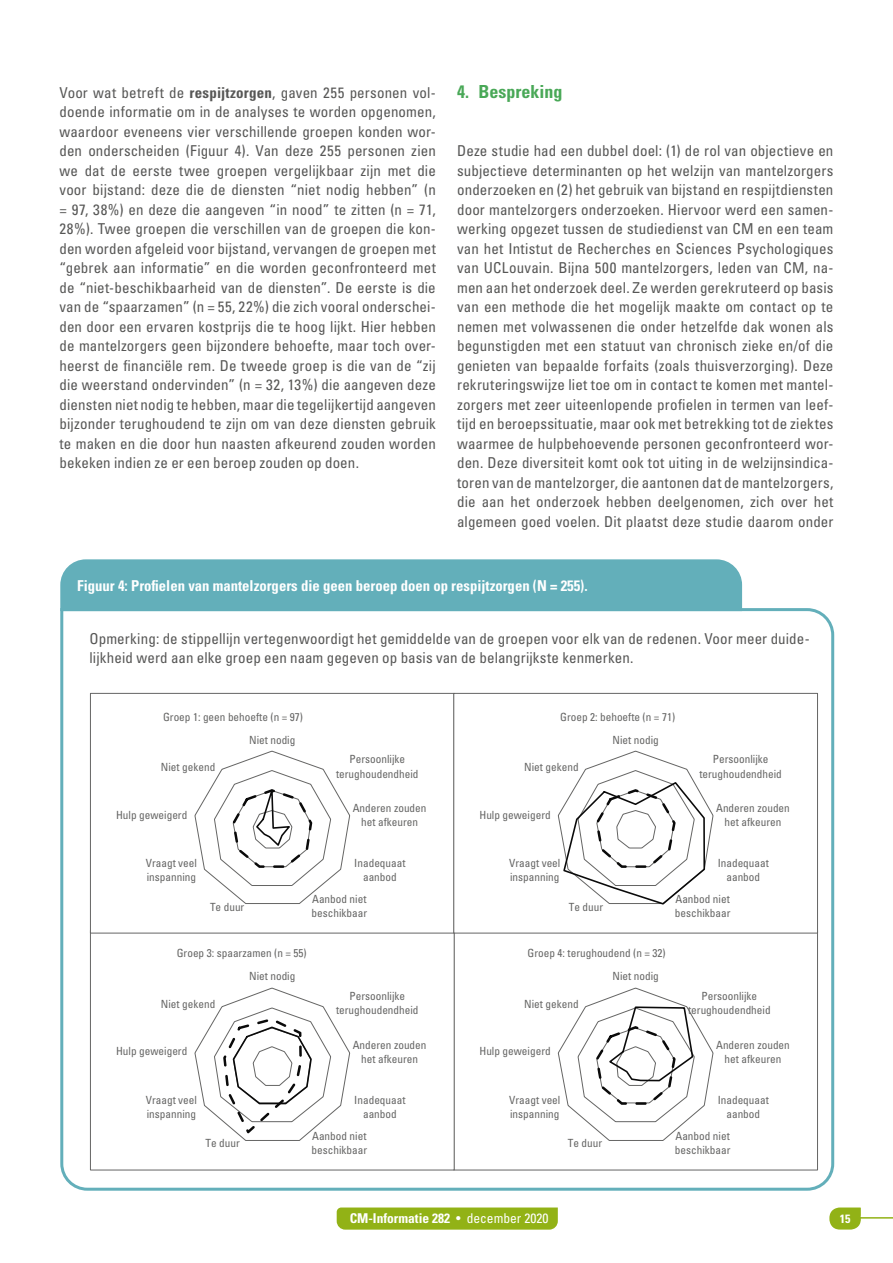
<style>
.page{position:relative;width:893px;height:1263px;background:#fff}
.page>*{position:absolute;margin:0;border:0;box-sizing:border-box;transform-origin:0 0}
.t1{font:700 condensed 18px "Univers LT Std";color:#49a857}
.t2{font:condensed 15px/19.5px "Univers LT Std";letter-spacing:.005em;color:#575756;text-align:justify}
.t3{font:700 condensed 15px "Univers LT Std";color:#fff}
.t4{font:700 condensed 13.5px "Univers LT Std";color:#fff}
.t5{font:700 condensed 12px "Univers LT Std";color:#fff}
.t6{font:condensed 11.25px/13.8px "Univers LT Std";color:#656564;text-align:center}
.s1{font-weight:700}
.s2{font-weight:400}
</style>
<div class="page">
<div style="left:60px;top:559px;width:682px;height:48px;background:#63afba"></div>
<svg style="left:60px;top:607px;width:775px;height:584px"></svg>
<div style="left:454px;top:930px;width:363px;height:240px;background:#fff"></div>
<svg style="left:557px;top:987px;width:157px;height:154px"></svg>
<div style="left:90px;top:930px;width:364px;height:240px;background:#fff"></div>
<svg style="left:194px;top:987px;width:157px;height:154px"></svg>
<div style="left:90px;top:693px;width:364px;height:240px;background:#fff"></div>
<svg style="left:194px;top:750px;width:157px;height:154px"></svg>
<div style="left:90px;top:693px;width:365px;height:240px;border:1px solid #656564"></div>
<div style="left:454px;top:693px;width:363px;height:240px;background:#fff"></div>
<svg style="left:557px;top:750px;width:157px;height:155px"></svg>
<div style="left:453px;top:693px;width:365px;height:240px;border:1px solid #656564"></div>
<svg style="left:829px;top:1207px;width:36px;height:23px"></svg>
<hr style="left:857px;top:1217px;width:36px;height:1px;background:#92b216">
<div style="left:337px;top:1207px;width:221px;height:22px;background:#92b216"></div>
<p class="t2" style="left:60px;top:82px;width:378px">Voor wat betreft de <span class="s1">respijtzorgen</span>, gaven 255 personen vol&shy;doende informatie om in de analyses te worden opgenomen, waardoor eveneens vier verschillende groepen konden wor&shy;den onderscheiden (Figuur 4). Van deze 255 personen zien we dat de eerste twee groepen vergelijkbaar zijn met die voor bijstand: deze die de diensten “niet nodig hebben” (n = 97, 38%) en deze die aangeven “in nood” te zitten (n = 71, 28%). Twee groepen die verschillen van de groepen die kon&shy;den worden afgeleid voor bijstand, vervangen de groepen met “gebrek aan informatie” en die worden geconfronteerd met de “niet-beschikbaarheid van de diensten”. De eerste is die van de “spaarzamen” (n = 55, 22%) die zich vooral onderschei&shy;den door een ervaren kostprijs die te hoog lijkt. Hier hebben de mantelzorgers geen bijzondere behoefte, maar toch over&shy;heerst de financiële rem. De tweede groep is die van de “zij die weerstand ondervinden” (n = 32, 13%) die aangeven deze diensten niet nodig te hebben, maar die tegelijkertijd aangeven bijzonder terughoudend te zijn om van deze diensten gebruik te maken en die door hun naasten afkeurend zouden worden bekeken indien ze er een beroep zouden op doen.</p>
<p class="t1" style="left:457px;top:80px;width:107px">4. Bespreking</p>
<p class="t2" style="left:457px;top:141px;width:378px">Deze studie had een dubbel doel: (1) de rol van objectieve en subjectieve determinanten op het welzijn van mantelzorgers onderzoeken en (2) het gebruik van bijstand en respijtdiensten door mantelzorgers onderzoeken. Hiervoor werd een samen&shy;werking opgezet tussen de studiedienst van CM en een team van het Intistut de Recherches en Sciences Psychologiques van UCLouvain. Bijna 500 mantelzorgers, leden van CM, na&shy;men aan het onderzoek deel. Ze werden gerekruteerd op basis van een methode die het mogelijk maakte om contact op te nemen met volwassenen die onder hetzelfde dak wonen als begunstigden met een statuut van chronisch zieke en/of die genieten van bepaalde forfaits (zoals thuisverzorging). Deze rekruteringswijze liet toe om in contact te komen met mantel&shy;zorgers met zeer uiteenlopende profielen in termen van leef&shy;tijd en beroepssituatie, maar ook met betrekking tot de ziektes waarmee de hulpbehoevende personen geconfronteerd wor&shy;den. Deze diversiteit komt ook tot uiting in de welzijnsindica&shy;toren van de mantelzorger, die aantonen dat de mantelzorgers, die aan het onderzoek hebben deelgenomen, zich over het algemeen goed voelen. Dit plaatst deze studie daarom onder</p>
<p class="t6" style="left:168px;top:180px;width:190px">Groep 1: geen specifieke behoefte (n = 76)</p>
<p class="t6" style="left:579px;top:180px;width:116px">Groep 2: behoefte (n = 55)</p>
<p class="t6" style="left:250px;top:201px;width:48px">Niet nodig</p>
<p class="t6" style="left:611px;top:201px;width:48px">Niet nodig</p>
<p class="t6" style="left:338px;top:219px;width:57px">Persoonlijke</p>
<p class="t6" style="left:339px;top:260px;width:92px">Anderen zouden het</p>
<p class="t6" style="left:700px;top:219px;width:57px">Persoonlijke</p>
<p class="t6" style="left:701px;top:260px;width:92px">Anderen zouden het</p>
<p class="t6" style="left:163px;top:225px;width:56px">Niet gekend</p>
<p class="t6" style="left:525px;top:225px;width:56px">Niet gekend</p>
<p class="t6" style="left:125px;top:266px;width:73px">Hulp geweigerd</p>
<p class="t6" style="left:486px;top:266px;width:73px">Hulp geweigerd</p>
<p class="t6" style="left:342px;top:313px;width:89px">Inadequaat aanbod</p>
<p class="t6" style="left:306px;top:338px;width:56px">Aanbod niet</p>
<p class="t6" style="left:704px;top:313px;width:89px">Inadequaat aanbod</p>
<p class="t6" style="left:667px;top:338px;width:56px">Aanbod niet</p>
<p class="t6" style="left:151px;top:319px;width:51px">inspanning</p>
<p class="t6" style="left:513px;top:319px;width:51px">inspanning</p>
<p class="t6" style="left:202px;top:344px;width:36px">Te duur</p>
<p class="t6" style="left:564px;top:344px;width:36px">Te duur</p>
<p class="t6" style="left:163px;top:431px;width:56px">Niet gekend</p>
<p class="t6" style="left:525px;top:431px;width:56px">Niet gekend</p>
<p class="t6" style="left:327px;top:438px;width:84px">terughoudendheid</p>
<p class="t6" style="left:688px;top:438px;width:84px">terughoudendheid</p>
<p class="t6" style="left:723px;top:479px;width:41px">afkeuren</p>
<p class="t6" style="left:692px;top:521px;width:89px">Inadequaat aanbod</p>
<p class="t6" style="left:486px;top:472px;width:73px">Hulp geweigerd</p>
<p class="t6" style="left:512px;top:515px;width:53px">Vraagt veel</p>
<p class="t3" style="left:77px;top:576px;width:512px">Figuur 4: Profielen van mantelzorgers die geen beroep doen op respijtzorgen (N = 255).</p>
<p class="t2" style="left:89px;top:628px;width:722px">Opmerking: de stippellijn vertegenwoordigt het gemiddelde van de groepen voor elk van de redenen. Voor meer duide&shy;lijkheid werd aan elke groep een naam gegeven op basis van de belangrijkste kenmerken.</p>
<p class="t6" style="left:163px;top:709px;width:141px">Groep 1: geen behoefte (n = 97)</p>
<p class="t6" style="left:560px;top:709px;width:116px">Groep 2: behoefte (n = 71)</p>
<p class="t6" style="left:249px;top:733px;width:48px">Niet nodig</p>
<p class="t6" style="left:612px;top:733px;width:48px">Niet nodig</p>
<p class="t6" style="left:161px;top:759px;width:56px">Niet gekend</p>
<p class="t6" style="left:116px;top:808px;width:73px">Hulp geweigerd</p>
<p class="t6" style="left:146px;top:856px;width:53px;text-align:left">Vraagt veel inspanning</p>
<p class="t6" style="left:210px;top:899px;width:36px">Te duur</p>
<p class="t6" style="left:336px;top:751px;width:84px;line-height:15px">Persoonlijke terughoudendheid</p>
<p class="t6" style="left:353px;top:801px;width:75px">Anderen zouden het afkeuren</p>
<p class="t6" style="left:354px;top:856px;width:53px">Inadequaat aanbod</p>
<p class="t6" style="left:311px;top:892px;width:57px;text-align:left">Aanbod niet beschikbaar</p>
<p class="t6" style="left:524px;top:759px;width:56px">Niet gekend</p>
<p class="t6" style="left:479px;top:808px;width:73px">Hulp geweigerd</p>
<p class="t6" style="left:509px;top:856px;width:53px;text-align:left">Vraagt veel inspanning</p>
<p class="t6" style="left:569px;top:899px;width:36px">Te duur</p>
<p class="t6" style="left:699px;top:751px;width:84px;line-height:15px">Persoonlijke terughoudendheid</p>
<p class="t6" style="left:716px;top:801px;width:75px">Anderen zouden het afkeuren</p>
<p class="t6" style="left:718px;top:856px;width:53px">Inadequaat aanbod</p>
<p class="t6" style="left:675px;top:892px;width:57px;text-align:left">Aanbod niet beschikbaar</p>
<p class="t6" style="left:177px;top:946px;width:131px">Groep 3: spaarzamen (n = 55)</p>
<p class="t6" style="left:528px;top:946px;width:140px">Groep 4: terughoudend (n = 32)</p>
<p class="t6" style="left:249px;top:969px;width:48px">Niet nodig</p>
<p class="t6" style="left:612px;top:969px;width:48px">Niet nodig</p>
<p class="t6" style="left:161px;top:997px;width:56px">Niet gekend</p>
<p class="t6" style="left:116px;top:1044px;width:73px">Hulp geweigerd</p>
<p class="t6" style="left:146px;top:1093px;width:53px;text-align:left">Vraagt veel inspanning</p>
<p class="t6" style="left:205px;top:1135px;width:36px">Te duur</p>
<p class="t6" style="left:336px;top:989px;width:84px">Persoonlijke terughoudendheid</p>
<p class="t6" style="left:353px;top:1038px;width:75px">Anderen zouden het afkeuren</p>
<p class="t6" style="left:354px;top:1093px;width:53px">Inadequaat aanbod</p>
<p class="t6" style="left:311px;top:1129px;width:57px;text-align:left">Aanbod niet beschikbaar</p>
<p class="t6" style="left:524px;top:997px;width:56px">Niet gekend</p>
<p class="t6" style="left:479px;top:1044px;width:73px">Hulp geweigerd</p>
<p class="t6" style="left:509px;top:1093px;width:53px;text-align:left">Vraagt veel inspanning</p>
<p class="t6" style="left:568px;top:1135px;width:36px">Te duur</p>
<p class="t6" style="left:688px;top:989px;width:84px">Persoonlijke terughoudendheid</p>
<p class="t6" style="left:716px;top:1038px;width:75px">Anderen zouden het afkeuren</p>
<p class="t6" style="left:718px;top:1093px;width:53px">Inadequaat aanbod</p>
<p class="t6" style="left:675px;top:1129px;width:57px;text-align:left">Aanbod niet beschikbaar</p>
<p class="t4" style="left:350px;top:1210px;width:200px">CM-Informatie 282 <span class="s2">• december 2020</span></p>
<p class="t5" style="left:840px;top:1211px;width:12px">15</p>
</div>
